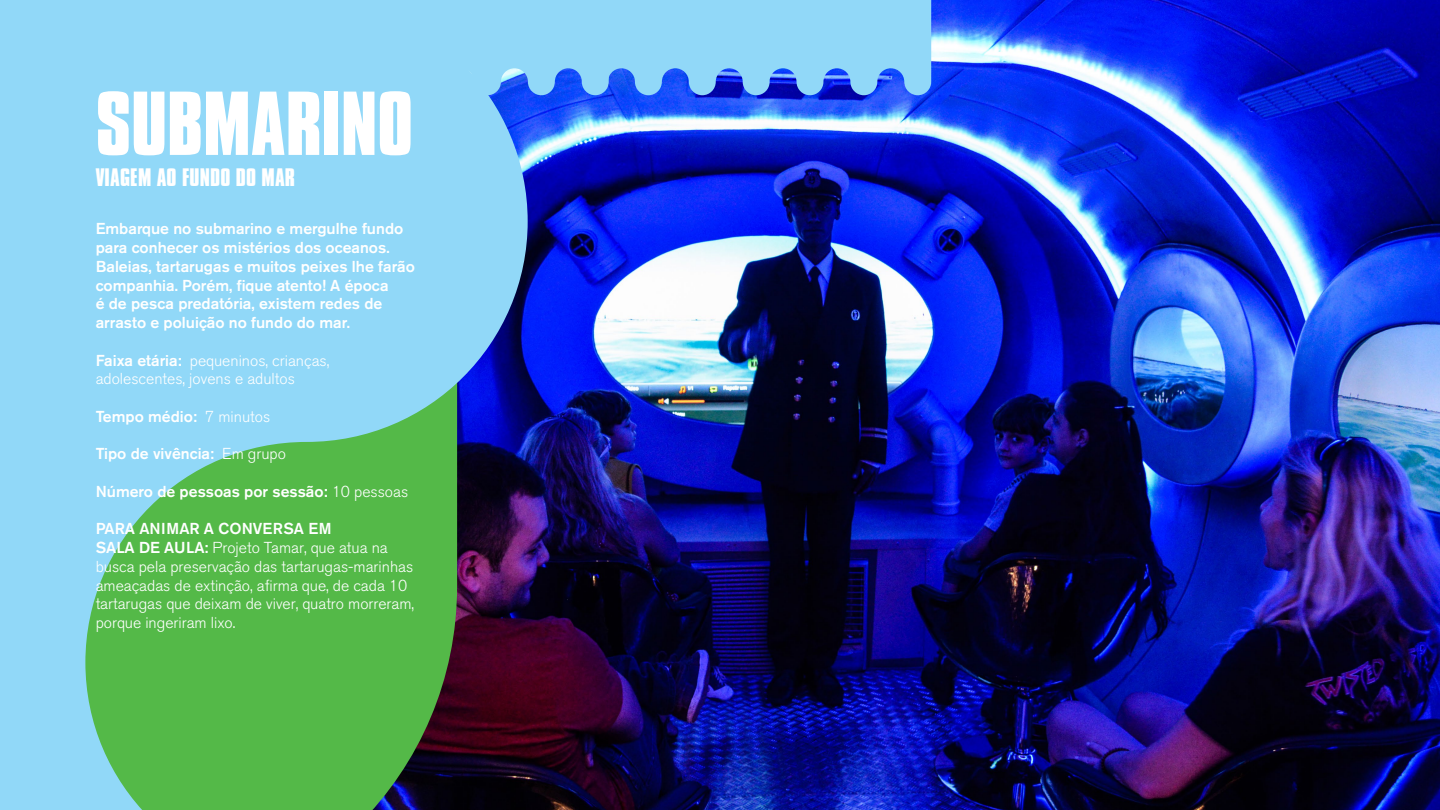
<style>
.page{position:relative;width:1440px;height:810px;background:#fff}
.page>*{position:absolute;margin:0;border:0;box-sizing:border-box;transform-origin:0 0}
.t1{font:700 78px "Compacta BT";color:#fff}
.t2{font:700 21.75px "Compacta BT";letter-spacing:.01em;color:#fff}
.t3{font:500 15.75px/18.8px "Akzidenz Grotesk BE";color:#fff}
.t4{font:300 15.75px/18.8px "Akzidenz Grotesk BQ";color:#fff}
.s1{font-family:"Akzidenz Grotesk BE";font-weight:500}
.s2{font-family:"Akzidenz Grotesk BQ";font-weight:300}
</style>
<div class="page">
<img style="left:528px;top:0;width:912px;height:810px">
<svg style="left:0;top:0;width:528px;height:810px;background:#73b9b1"></svg>
<svg style="left:285px;top:0;width:646px;height:95px;background:#86caf6"></svg>
<h1 class="t1" style="left:96px;top:76px;width:319px">SUBMARINO</h1>
<h2 class="t2" style="left:96px;top:165px;width:201px">VIAGEM AO FUNDO DO MAR</h2>
<p class="t3" style="left:96px;top:219px;width:321px">Embarque no submarino e mergulhe fundo para conhecer os mistérios dos oceanos.<br>Baleias, tartarugas e muitos peixes lhe farão companhia. Porém, fique atento! A época<br>é de pesca predatória, existem redes de arrasto e poluição no fundo do mar.</p>
<p class="t4" style="left:96px;top:351px;width:235px"><span class="s1">Faixa etária:</span> pequeninos, crianças, adolescentes, jovens e adultos</p>
<p class="t3" style="left:96px;top:407px;width:176px">Tempo médio: <span class="s2">7 minutos</span></p>
<p class="t3" style="left:96px;top:444px;width:192px">Tipo de vivência: <span class="s2">Em grupo</span></p>
<p class="t3" style="left:96px;top:482px;width:314px">Número de pessoas por sessão: <span class="s2">10 pessoas</span></p>
<p class="t3" style="left:96px;top:519px;width:237px">PARA ANIMAR A CONVERSA EM</p>
<p class="t4" style="left:96px;top:539px;width:320px"><span class="s1">SALA DE AULA:</span> Projeto Tamar, que atua na busca pela preservação das tartarugas-marinhas ameaçadas de extinção, afirma que, de cada 10 tartarugas que deixam de viver, quatro morreram, porque ingeriram lixo.</p>
</div>
